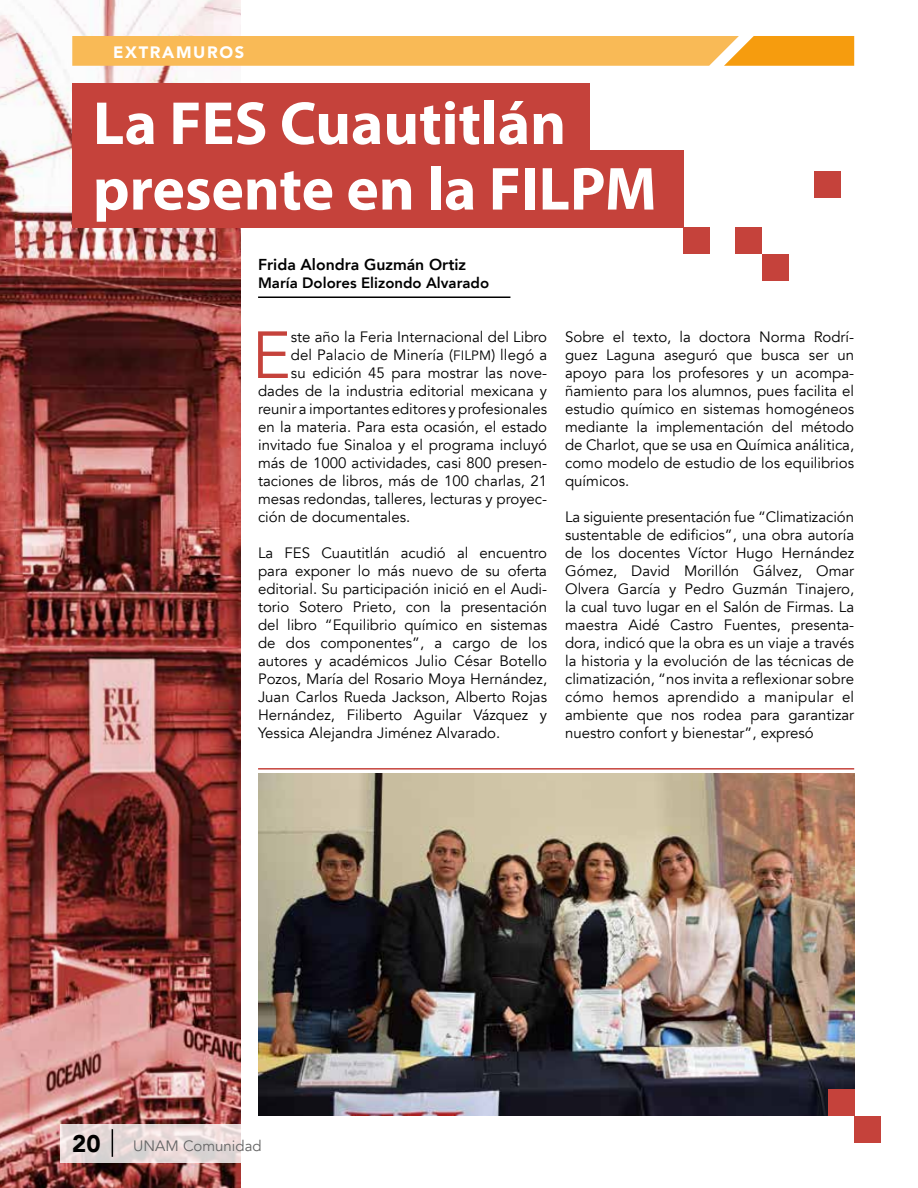
<style>
.page{position:relative;width:918px;height:1188px;background:#fff}
.page>*{position:absolute;margin:0;border:0;box-sizing:border-box;transform-origin:0 0}
.t1{font:65.85px "Avenir";color:#c5423b}
.t2{font:61.35px/65.6px "Myriad Variable Concept";letter-spacing:.2em;color:#fff}
.t3{font:900 24px "Avenir";color:#000}
.t4{font:900 16.5px "Avenir";letter-spacing:.1em;color:#fff}
.t5{font:800 15.75px "Avenir";color:#000}
.t6{font:15px/18px "Avenir";color:#000;text-align:justify}
.t7{font:800 15px "Avenir";color:#000}
.t8{font:15px "Avenir";color:#666}
.s1{font-size:13.5px}
</style>
<div class="page">
<img style="left:0;top:0;width:240px;height:1188px">
<hr style="left:258px;top:297px;width:252px;height:1px;background:#000">
<div style="left:72px;top:84px;width:518px;height:77px;background:#c5423b"></div>
<div style="left:72px;top:150px;width:611px;height:78px;background:#c5423b"></div>
<img style="left:258px;top:774px;width:596px;height:342px">
<div style="left:683px;top:228px;width:27px;height:26px;background:#c5423b"></div>
<div style="left:828px;top:1090px;width:26px;height:26px;background:#c5423b"></div>
<div style="left:854px;top:1116px;width:27px;height:26px;background:#c5423b"></div>
<div style="left:814px;top:172px;width:27px;height:26px;background:#c5423b"></div>
<div style="left:736px;top:228px;width:26px;height:26px;background:#c5423b"></div>
<div style="left:762px;top:254px;width:26px;height:26px;background:#c5423b"></div>
<svg style="left:61px;top:1124px;width:180px;height:38px;fill:#e5d8d7"></svg>
<hr style="left:258px;top:768px;width:596px;height:2px;background:#c5423b">
<svg style="left:72px;top:36px;width:782px;height:30px"></svg>
<svg style="left:112px;top:1129px;width:1px;height:28px"></svg>
<p class="t4" style="left:113px;top:38px;width:133px">EXTRAMUROS</p>
<h2 class="t2" style="left:93px;top:91px;width:549px">La FES Cuautitlán presente en la FILPM</h2>
<p class="t5" style="left:258px;top:252px;width:210px">Frida Alondra Guzmán Ortiz</p>
<p class="t7" style="left:258px;top:271px;width:233px">María Dolores Elizondo Alvarado</p>
<h1 class="t1" style="left:252px;top:316px;width:41px">E</h1>
<p class="t6" style="left:291px;top:328px;width:258px">ste año la Feria Internacional del Libro</p>
<p class="t6" style="left:291px;top:346px;width:258px">del Palacio de Minería (<span class="s1">FILPM</span>) llegó a</p>
<p class="t6" style="left:291px;top:364px;width:258px">su edición 45 para mostrar las nove-</p>
<p class="t6" style="left:258px;top:382px;width:291px">dades de la industria editorial mexicana y</p>
<p class="t6" style="left:258px;top:400px;width:291px">reunir a importantes editores y profesionales</p>
<p class="t6" style="left:258px;top:418px;width:291px">en la materia. Para esta ocasión, el estado</p>
<p class="t6" style="left:258px;top:436px;width:291px">invitado fue Sinaloa y el programa incluyó</p>
<p class="t6" style="left:258px;top:454px;width:291px">más de 1000 actividades, casi 800 presen-</p>
<p class="t6" style="left:258px;top:472px;width:291px">taciones de libros, más de 100 charlas, 21</p>
<p class="t6" style="left:258px;top:490px;width:291px">mesas redondas, talleres, lecturas y proyec-</p>
<p class="t6" style="left:258px;top:508px;width:154px">ción de documentales.</p>
<p class="t6" style="left:258px;top:544px;width:291px">La FES Cuautitlán acudió al encuentro para exponer lo más nuevo de su oferta editorial. Su participación inició en el Audi&shy;torio Sotero Prieto, con la presentación del libro “Equilibrio químico en sistemas de dos componentes”, a cargo de los autores y académicos Julio César Botello Pozos, María del Rosario Moya Hernández, Juan Carlos Rueda Jackson, Alberto Rojas Hernández, Filiberto Aguilar Vázquez y Yessica Alejandra Jiménez Alvarado.</p>
<p class="t6" style="left:565px;top:328px;width:291px">Sobre el texto, la doctora Norma Rodrí&shy;guez Laguna aseguró que busca ser un apoyo para los profesores y un acompa&shy;ñamiento para los alumnos, pues facilita el estudio químico en sistemas homogéneos mediante la implementación del método de Charlot, que se usa en Química análitica, como modelo de estudio de los equilibrios químicos.</p>
<p class="t6" style="left:565px;top:508px;width:291px">La siguiente presentación fue “Climatización sustentable de edificios”, una obra autoría de los docentes Víctor Hugo Hernández Gómez, David Morillón Gálvez, Omar Olvera García y Pedro Guzmán Tinajero, la cual tuvo lugar en el Salón de Firmas. La maestra Aidé Castro Fuentes, presenta&shy;dora, indicó que la obra es un viaje a través la historia y la evolución de las técnicas de climatización, “nos invita a reflexionar sobre cómo hemos aprendido a manipular el ambiente que nos rodea para garantizar nuestro confort y bienestar”, expresó</p>
<h3 class="t3" style="left:72px;top:1123px;width:30px">20</h3>
<p class="t8" style="left:133px;top:1136px;width:130px">UNAM Comunidad</p>
</div>
